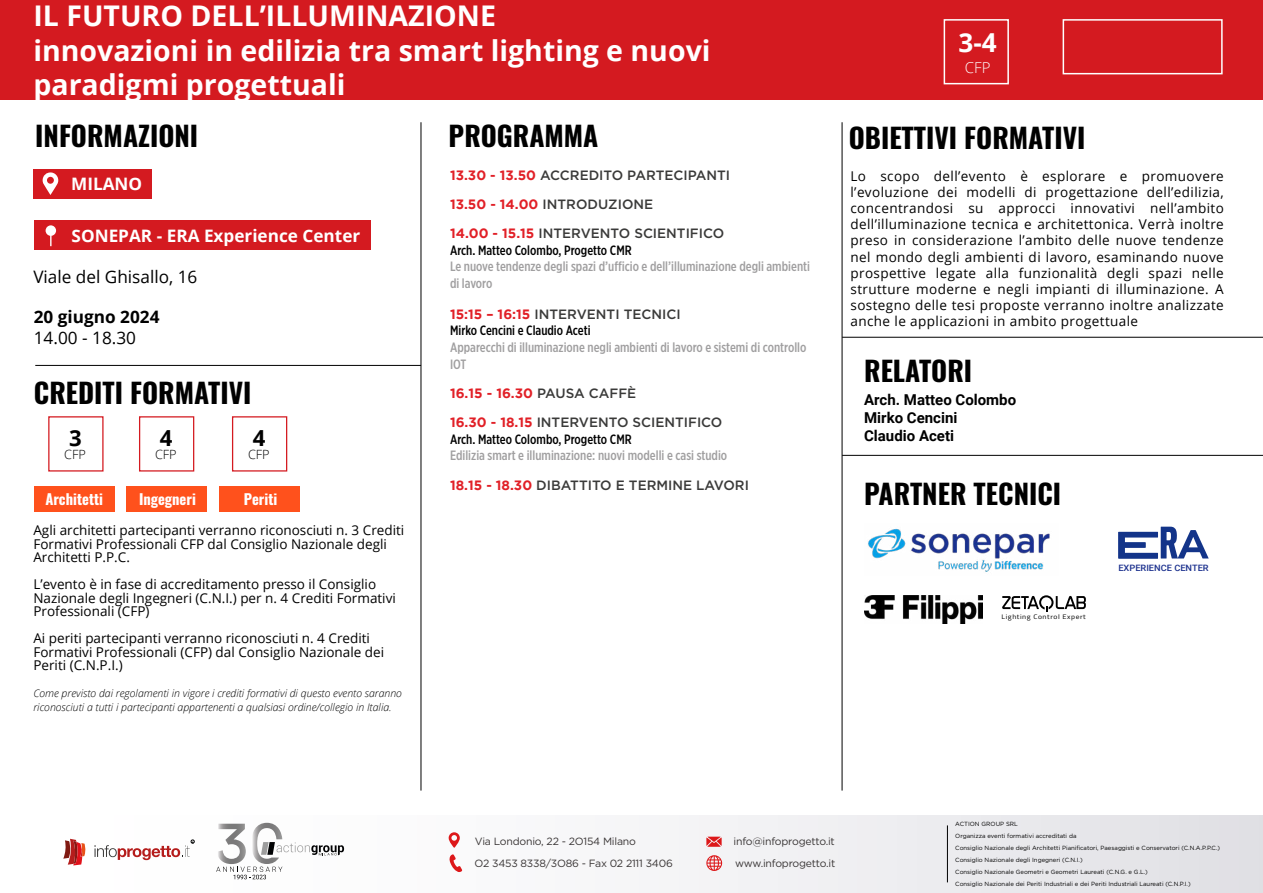
<style>
.page{position:relative;width:1263px;height:893px;background:#fff}
.page>*{position:absolute;margin:0;border:0;box-sizing:border-box;transform-origin:0 0}
.t1{font:700 28.5px/34.2px "Open Sans";color:#fff}
.t2{font:700 27.6px "Oswald";color:#000}
.t3{font:700 26.1px "Open Sans";color:#fff}
.t4{font:700 22.05px "Open Sans";color:#000}
.t5{font:700 17.1px "Open Sans";color:#fff}
.t6{font:17.1px "Open Sans";color:#000}
.t7{font:700 17.1px "Open Sans";color:#000}
.t8{font:700 15px/18px "Roboto";color:#000}
.t9{font:300 15px "Open Sans";color:#fff}
.t10{font:700 14.55px "Oswald";color:#fff}
.t11{font:13.5px/16.2px "Open Sans";color:#000}
.t12{font:500 13.5px/29.4px "Gotham";color:#3a3a39}
.t13{font:500 13.5px/16.5px "Gotham X Narrow";color:#a09fa0}
.t14{font:500 13.5px "Gotham X Narrow";color:#000}
.t15{font:300 12.75px "Open Sans";color:#000}
.t16{font:italic 300 10.5px/13.5px "Open Sans";color:#000}
.t17{font:10.5px "Gotham";letter-spacing:-.02em;color:#393535}
.t18{font:500 8.85px "Roboto";color:#1c318e;scale:1.05 1}
.t19{font:6.6px "Titillium Web";letter-spacing:.075em;color:#000;scale:1.15 1}
.t20{font:6px/12px "Gotham";color:#000}
.s1{font-weight:700;color:#e12027}
</style>
<div class="page">
<div style="left:0;top:815px;width:1263px;height:78px;background:linear-gradient(to right,#fff,#e3e3e7)"></div>
<svg style="left:449px;top:854px;width:13px;height:18px"></svg>
<svg style="left:706px;top:855px;width:16px;height:16px"></svg>
<svg style="left:706px;top:837px;width:16px;height:10px"></svg>
<svg style="left:449px;top:832px;width:11px;height:16px"></svg>
<hr style="left:947px;top:825px;width:1px;height:57px;background:#000">
<div style="left:0;top:0;width:1263px;height:99px;background:#d41a20"></div>
<hr style="left:421px;top:122px;width:1px;height:669px;background:#000">
<hr style="left:842px;top:122px;width:1px;height:669px;background:#000">
<div style="left:34px;top:169px;width:118px;height:30px;background:#d41a20"></div>
<div style="left:34px;top:220px;width:337px;height:30px;background:#d41a20"></div>
<div style="left:34px;top:486px;width:81px;height:25px;background:#ff511c"></div>
<div style="left:126px;top:486px;width:81px;height:25px;background:#ff511c"></div>
<div style="left:219px;top:486px;width:81px;height:25px;background:#ff511c"></div>
<svg style="left:42px;top:172px;width:17px;height:23px"></svg>
<div style="left:46px;top:225px;width:10px;height:11px;background:#fff;border-radius:5px"></div>
<div style="left:48px;top:416px;width:56px;height:56px;border:1px solid #d41a20"></div>
<div style="left:139px;top:416px;width:55px;height:56px;border:1px solid #d41a20"></div>
<div style="left:232px;top:416px;width:55px;height:56px;border:1px solid #d41a20"></div>
<hr style="left:35px;top:365px;width:386px;height:1px;background:#000">
<div style="left:944px;top:19px;width:65px;height:65px;border:2px solid #fff"></div>
<div style="left:1062px;top:19px;width:160px;height:55px;border:2px solid #fff"></div>
<svg style="left:63px;top:839px;width:24px;height:26px"></svg>
<svg style="left:95px;top:840px;width:99px;height:20px"></svg>
<svg style="left:216px;top:823px;width:128px;height:56px"></svg>
<hr style="left:842px;top:455px;width:421px;height:1px;background:#000">
<hr style="left:842px;top:337px;width:421px;height:1px;background:#000">
<img style="left:868px;top:528px;width:182px;height:44px">
<svg style="left:1118px;top:527px;width:91px;height:32px"></svg>
<img style="left:864px;top:595px;width:119px;height:28px">
<svg style="left:1002px;top:595px;width:84px;height:16px"></svg>
<h1 class="t1" style="left:33px;top:-2px;width:679px">IL FUTURO DELL’ILLUMINAZIONE<br>innovazioni in edilizia tra smart lighting e nuovi paradigmi progettuali</h1>
<h2 class="t2" style="left:35px;top:122px;width:164px">INFORMAZIONI</h2>
<h2 class="t2" style="left:449px;top:122px;width:151px">PROGRAMMA</h2>
<p class="t5" style="left:71px;top:172px;width:73px">MILANO</p>
<p class="t5" style="left:72px;top:224px;width:290px">SONEPAR - ERA Experience Center</p>
<p class="t6" style="left:33px;top:265px;width:165px">Viale del Ghisallo, 16</p>
<p class="t7" style="left:34px;top:305px;width:127px">20 giugno 2024</p>
<p class="t6" style="left:34px;top:326px;width:104px">14.00 - 18.30</p>
<h2 class="t2" style="left:34px;top:378px;width:219px">CREDITI FORMATIVI</h2>
<h3 class="t4" style="left:69px;top:422px;width:14px">3</h3>
<h3 class="t4" style="left:160px;top:422px;width:14px">4</h3>
<h3 class="t4" style="left:253px;top:422px;width:14px">4</h3>
<p class="t15" style="left:64px;top:445px;width:23px">CFP</p>
<p class="t15" style="left:155px;top:445px;width:23px">CFP</p>
<p class="t15" style="left:248px;top:445px;width:23px">CFP</p>
<p class="t10" style="left:45px;top:492px;width:59px">Architetti</p>
<p class="t10" style="left:139px;top:492px;width:58px">Ingegneri</p>
<p class="t10" style="left:244px;top:492px;width:35px">Periti</p>
<p class="t11" style="left:33px;top:523px;width:372px;line-height:13.5px">Agli architetti partecipanti verranno riconosciuti n. 3 Crediti<br>Formativi Professionali CFP dal Consiglio Nazionale degli<br>Architetti P.P.C.</p>
<p class="t11" style="left:33px;top:577px;width:364px;line-height:13.5px">L’evento è in fase di accreditamento presso il Consiglio<br>Nazionale degli Ingegneri (C.N.I.) per n. 4 Crediti Formativi<br>Professionali (CFP)</p>
<p class="t11" style="left:33px;top:631px;width:352px;line-height:13.5px">Ai periti partecipanti verranno riconosciuti n. 4 Crediti<br>Formativi Professionali (CFP) dal Consiglio Nazionale dei<br>Periti (C.N.P.I.)</p>
<p class="t16" style="left:33px;top:686px;width:370px">Come previsto dai regolamenti in vigore i crediti formativi di questo evento saranno riconosciuti a tutti i partecipanti appartenenti a qualsiasi ordine/collegio in Italia.</p>
<p class="t12" style="left:450px;top:160px;width:282px"><span class="s1">13.30 - 13.50</span> ACCREDITO PARTECIPANTI<br><span class="s1">13.50 - 14.00</span> INTRODUZIONE<br><span class="s1">14.00 - 15.15</span> INTERVENTO SCIENTIFICO</p>
<p class="t14" style="left:450px;top:242px;width:183px">Arch. Matteo Colombo, Progetto CMR</p>
<p class="t13" style="left:450px;top:258px;width:361px">Le nuove tendenze degli spazi d’ufficio e dell’illuminazione degli ambienti di lavoro</p>
<p class="t12" style="left:450px;top:299px;width:232px"><span class="s1">15:15 – 16:15</span> INTERVENTI TECNICI</p>
<p class="t14" style="left:450px;top:323px;width:142px">Mirko Cencini e Claudio Aceti</p>
<p class="t13" style="left:450px;top:339px;width:358px">Apparecchi di illuminazione negli ambienti di lavoro e sistemi di controllo<br>IOT</p>
<p class="t12" style="left:450px;top:378px;width:274px"><span class="s1">16.15 - 16.30</span> PAUSA CAFFÈ<br><span class="s1">16.30 - 18.15</span> INTERVENTO SCIENTIFICO</p>
<p class="t14" style="left:450px;top:431px;width:183px">Arch. Matteo Colombo, Progetto CMR</p>
<p class="t13" style="left:450px;top:447px;width:279px">Edilizia smart e illuminazione: nuovi modelli e casi studio</p>
<p class="t12" style="left:450px;top:470px;width:300px"><span class="s1">18.15 - 18.30</span> DIBATTITO E TERMINE LAVORI</p>
<h3 class="t3" style="left:958px;top:24px;width:40px">3-4</h3>
<p class="t9" style="left:965px;top:57px;width:27px">CFP</p>
<h2 class="t2" style="left:849px;top:123px;width:238px">OBIETTIVI FORMATIVI</h2>
<p class="t11" style="left:850px;top:167px;width:375px;text-align:justify">Lo scopo dell’evento è esplorare e promuovere l’evoluzione dei modelli di progettazione dell’edilizia, concentrandosi su approcci innovativi nell’ambito dell’illuminazione tecnica e architettonica. Verrà inoltre preso in considerazione l’ambito delle nuove tendenze nel mondo degli ambienti di lavoro, esaminando nuove prospettive legate alla funzionalità degli spazi nelle strutture moderne e negli impianti di illuminazione. A sostegno delle tesi proposte verranno inoltre analizzate anche le applicazioni in ambito progettuale</p>
<h2 class="t2" style="left:864px;top:356px;width:109px">RELATORI</h2>
<p class="t8" style="left:864px;top:390px;width:154px">Arch. Matteo Colombo<br>Mirko Cencini<br>Claudio Aceti</p>
<h2 class="t2" style="left:864px;top:479px;width:199px">PARTNER TECNICI</h2>
<p class="t19" style="left:1001px;top:611px;width:75px">Lighting Control Expert</p>
<p class="t18" style="left:1118px;top:562px;width:88px">EXPERIENCE CENTER</p>
<p class="t17" style="left:475px;top:834px;width:163px">Via Londonio, 22 - 2O154 Milano</p>
<p class="t17" style="left:734px;top:835px;width:103px">info@infoprogetto.it</p>
<p class="t17" style="left:474px;top:857px;width:200px">O2 3453 8338/3O86 - Fax 02 2111 3406</p>
<p class="t17" style="left:735px;top:856px;width:102px">www.infoprogetto.it</p>
<p class="t20" style="left:955px;top:817px;width:266px">ACTION GROUP SRL<br>Organizza eventi formativi accreditati da<br>Consiglio Nazionale degli Architetti Pianificatori, Paesaggisti e Conservatori (C.N.A.P.P.C.)<br>Consiglio Nazionale degli Ingegneri (C.N.I.)<br>Consiglio Nazionale Geometri e Geometri Laureati (C.N.G. e G.L.)<br>Consiglio Nazionale dei Periti Industriali e dei Periti Industriali Laureati (C.N.P.I.)</p>
</div>
